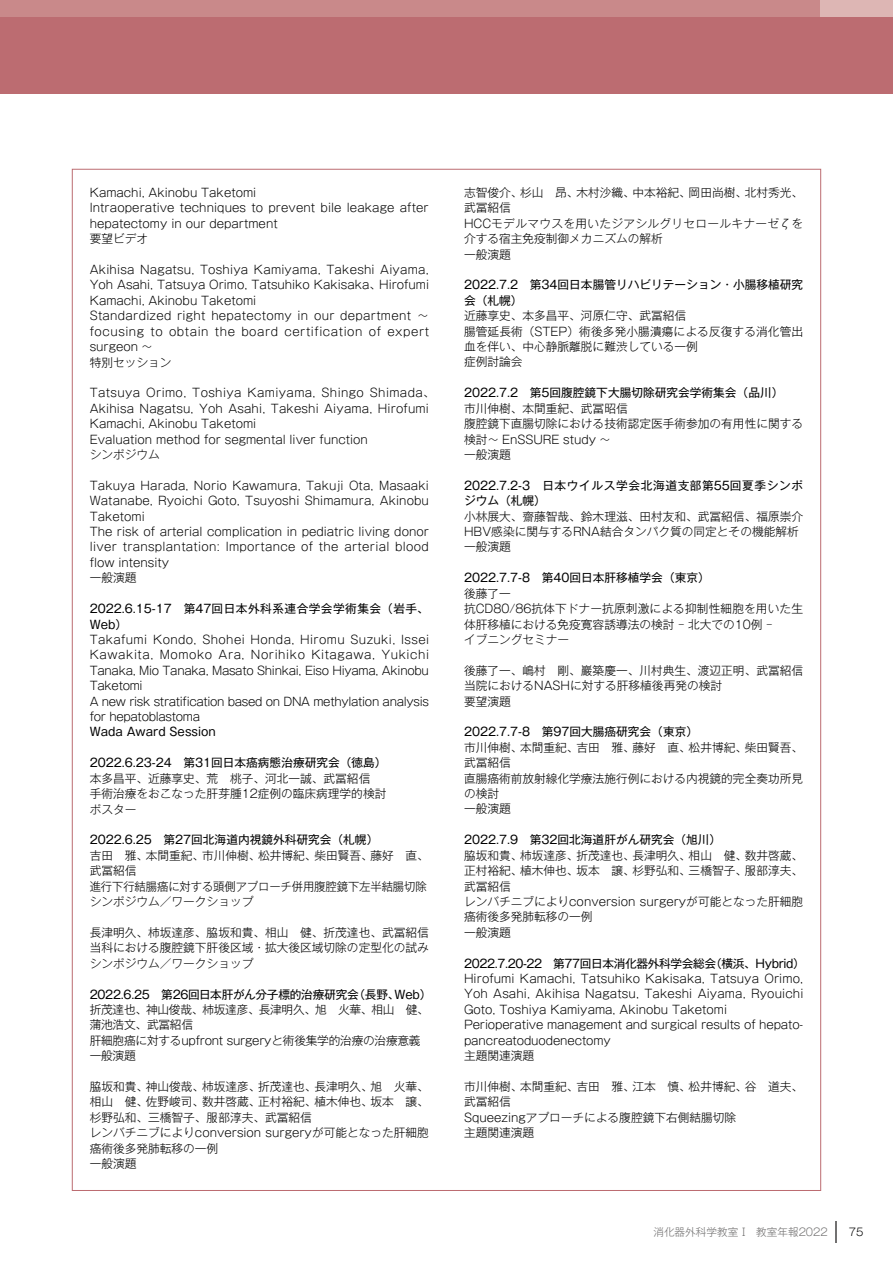
<style>
.page{position:relative;width:893px;height:1263px;background:#fff}
.page>*{position:absolute;margin:0;border:0;box-sizing:border-box;transform-origin:0 0}
.t1{font:300 11.7px/15.5px "Gothic MB101 Pro";color:#000}
.t2{font:11.7px/15.5px "Gothic MB101 Pro";color:#000}
.t3{font:300 11.7px/15.5px "Gothic MB101 Pro";letter-spacing:.02em;color:#000}
.t4{font:300 11.7px/15.5px "Gothic MB101 Pro";letter-spacing:-.025em;color:#000}
.t5{font:300 11.7px/15.5px "Gothic MB101 Pro";letter-spacing:-.02em;color:#000}
.t6{font:11.7px/15.5px "Gothic MB101 Pro";letter-spacing:.05em;color:#000}
.t7{font:11.7px "Gothic MB101 Pro";letter-spacing:-.03em;color:#000}
.t8{font:11.7px/15.5px "Gothic MB101 Pro";letter-spacing:.04em;color:#000}
.t9{font:11.7px "Gothic MB101 Pro";letter-spacing:-.02em;color:#000}
.t10{font:300 10.65px "Gothic MB101 Pro";color:#727171}
.t11{font:300 10.65px "Gothic MB101 Pro";color:#000}
</style>
<div class="page">
<svg style="left:835px;top:1221px;width:1px;height:22px"></svg>
<div style="left:0;top:0;width:893px;height:94px;background:#bc6c71"></div>
<div style="left:0;top:0;width:821px;height:17px;background:#c9898a"></div>
<div style="left:821px;top:0;width:72px;height:17px;background:#ddb6b4"></div>
<p class="t1" style="left:90px;top:183px;width:340px">Kamachi, Akinobu Taketomi<br>Intraoperative techniques to prevent bile leakage after hepatectomy in our department<br>要望ビデオ</p>
<p class="t3" style="left:90px;top:260px;width:341px">Akihisa Nagatsu, Toshiya Kamiyama, Takeshi Aiyama, Yoh Asahi, Tatsuya Orimo, Tatsuhiko Kakisaka、Hirofumi Kamachi, Akinobu Taketomi<br>Standardized right hepatectomy in our department ～focusing to obtain the board certification of expert surgeon ～<br>特別セッション</p>
<p class="t1" style="left:90px;top:383px;width:347px">Tatsuya Orimo, Toshiya Kamiyama, Shingo Shimada、Akihisa Nagatsu, Yoh Asahi, Takeshi Aiyama, Hirofumi Kamachi, Akinobu Taketomi<br>Evaluation method for segmental liver function<br>シンポジウム</p>
<p class="t1" style="left:90px;top:476px;width:341px">Takuya Harada, Norio Kawamura, Takuji Ota, Masaaki Watanabe, Ryoichi Goto, Tsuyoshi Shimamura, Akinobu Taketomi<br>The risk of arterial complication in pediatric living donor liver transplantation: Importance of the arterial blood flow intensity<br>一般演題</p>
<p class="t8" style="left:90px;top:599px;width:341px">2022.6.15-17　第47回日本外科系連合学会学術集会（岩手、<br>Web）</p>
<p class="t4" style="left:90px;top:630px;width:341px">Takafumi Kondo, Shohei Honda, Hiromu Suzuki, Issei Kawakita, Momoko Ara, Norihiko Kitagawa, Yukichi Tanaka, Mio Tanaka, Masato Shinkai, Eiso Hiyama, Akinobu Taketomi<br>A new risk stratification based on DNA methylation analysis for hepatoblastoma</p>
<p class="t2" style="left:90px;top:723px;width:128px">Wada Award Session</p>
<p class="t2" style="left:90px;top:753px;width:298px">2022.6.23-24　第31回日本癌病態治療研究会（徳島）</p>
<p class="t1" style="left:90px;top:769px;width:298px">本多昌平、近藤享史、荒　桃子、河北一誠、武冨紹信<br>手術治療をおこなった肝芽腫12症例の臨床病理学的検討ポスター</p>
<p class="t2" style="left:90px;top:830px;width:290px">2022.6.25　第27回北海道内視鏡外科研究会（札幌）</p>
<p class="t1" style="left:90px;top:846px;width:341px">吉田　雅、本間重紀、市川伸樹、松井博紀、柴田賢吾、藤好　直、武冨紹信<br>進行下行結腸癌に対する頭側アプローチ併用腹腔鏡下左半結腸切除シンポジウム／ワークショップ</p>
<p class="t1" style="left:90px;top:923px;width:341px;text-align:justify">長津明久、柿坂達彦、脇坂和貴、相山　健、折茂達也、武冨紹信当科における腹腔鏡下肝後区域・拡大後区域切除の定型化の試みシンポジウム／ワークショップ</p>
<p class="t9" style="left:90px;top:984px;width:343px">2022.6.25　第26回日本肝がん分子標的治療研究会（長野、Web）</p>
<p class="t5" style="left:90px;top:1000px;width:341px">折茂達也、神山俊哉、柿坂達彦、長津明久、旭　火華、相山　健、蒲池浩文、武冨紹信<br>肝細胞癌に対するupfront surgeryと術後集学的治療の治療意義一般演題</p>
<p class="t1" style="left:90px;top:1077px;width:341px">脇坂和貴、神山俊哉、柿坂達彦、折茂達也、長津明久、旭　火華、相山　健、佐野峻司、数井啓蔵、正村裕紀、植木伸也、坂本　譲、杉野弘和、三橋智子、服部淳夫、武冨紹信<br>レンバチニブによりconversion surgeryが可能となった肝細胞癌術後多発肺転移の一例<br>一般演題</p>
<p class="t1" style="left:464px;top:183px;width:341px">志智俊介、杉山　昂、木村沙織、中本裕紀、岡田尚樹、北村秀光、武冨紹信<br>HCCモデルマウスを用いたジアシルグリセロールキナーゼζを介する宿主免疫制御メカニズムの解析<br>一般演題</p>
<p class="t2" style="left:464px;top:276px;width:341px">2022.7.2　第34回日本腸管リハビリテーション・小腸移植研究会（札幌）</p>
<p class="t1" style="left:464px;top:306px;width:341px">近藤享史、本多昌平、河原仁守、武冨紹信<br>腸管延長術（STEP）術後多発小腸潰瘍による反復する消化管出血を伴い、中心静脈離脱に難渋している一例<br>症例討論会</p>
<p class="t2" style="left:464px;top:383px;width:321px">2022.7.2　第5回腹腔鏡下大腸切除研究会学術集会（品川）</p>
<p class="t1" style="left:464px;top:399px;width:341px">市川伸樹、本間重紀、武冨昭信<br>腹腔鏡下直腸切除における技術認定医手術参加の有用性に関する検討～ EnSSURE study ～<br>一般演題</p>
<p class="t6" style="left:464px;top:476px;width:341px">2022.7.2-3　日本ウイルス学会北海道支部第55回夏季シンポジウム（札幌）</p>
<p class="t1" style="left:464px;top:507px;width:341px">小林展大、齋藤智哉、鈴木理滋、田村友和、武冨紹信、福原崇介<br>HBV感染に関与するRNA結合タンパク質の同定とその機能解析一般演題</p>
<p class="t2" style="left:464px;top:568px;width:247px">2022.7.7-8　第40回日本肝移植学会（東京）</p>
<p class="t1" style="left:464px;top:584px;width:341px">後藤了一<br>抗CD80/86抗体下ドナー抗原刺激による抑制性細胞を用いた生体肝移植における免疫寛容誘導法の検討 - 北大での10例 -<br>イブニングセミナー</p>
<p class="t1" style="left:464px;top:661px;width:341px">後藤了一、嶋村　剛、巖築慶一、川村典生、渡辺正明、武冨紹信当院におけるNASHに対する肝移植後再発の検討<br>要望演題</p>
<p class="t2" style="left:464px;top:723px;width:236px">2022.7.7-8　第97回大腸癌研究会（東京）</p>
<p class="t1" style="left:464px;top:738px;width:341px">市川伸樹、本間重紀、吉田　雅、藤好　直、松井博紀、柴田賢吾、武冨紹信<br>直腸癌術前放射線化学療法施行例における内視鏡的完全奏功所見の検討<br>一般演題</p>
<p class="t2" style="left:464px;top:830px;width:259px">2022.7.9　第32回北海道肝がん研究会（旭川）</p>
<p class="t1" style="left:464px;top:846px;width:341px">脇坂和貴、柿坂達彦、折茂達也、長津明久、相山　健、数井啓蔵、正村裕紀、植木伸也、坂本　譲、杉野弘和、三橋智子、服部淳夫、武冨紹信<br>レンバチニブによりconversion surgeryが可能となった肝細胞癌術後多発肺転移の一例<br>一般演題</p>
<p class="t7" style="left:464px;top:953px;width:342px">2022.7.20-22　第77回日本消化器外科学会総会（横浜、Hybrid）</p>
<p class="t1" style="left:464px;top:969px;width:341px">Hirofumi Kamachi, Tatsuhiko Kakisaka, Tatsuya Orimo, Yoh Asahi, Akihisa Nagatsu, Takeshi Aiyama, Ryouichi Goto, Toshiya Kamiyama, Akinobu Taketomi Perioperative management and surgical results of hepato&shy;pancreatoduodenectomy<br>主題関連演題</p>
<p class="t1" style="left:464px;top:1077px;width:341px">市川伸樹、本間重紀、吉田　雅、江本　慎、松井博紀、谷　道夫、武冨紹信<br>Squeezingアプローチによる腹腔鏡下右側結腸切除<br>主題関連演題</p>
<p class="t10" style="left:653px;top:1223px;width:176px">消化器外科学教室Ⅰ 教室年報2022</p>
<p class="t11" style="left:849px;top:1223px;width:16px">75</p>
</div>
